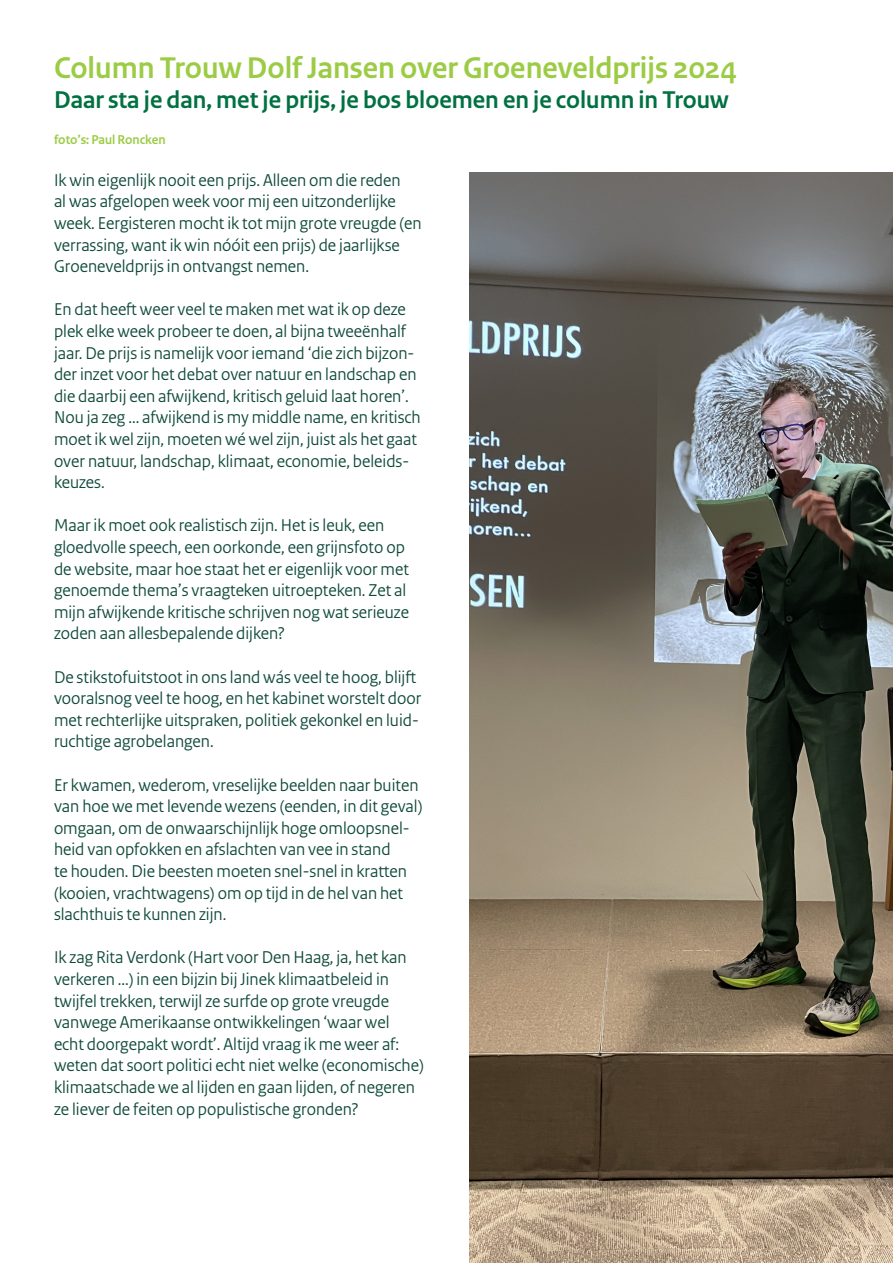
<style>
.page{position:relative;width:893px;height:1263px;background:#fff}
.page>*{position:absolute;margin:0;border:0;box-sizing:border-box;transform-origin:0 0}
.t1{font:700 31.5px "Rijksoverheid Sans Heading";color:#9ccc46}
.t2{font:700 25.5px "Rijksoverheid Sans Heading";color:#017142}
.t3{font:18px/21.6px "Rijksoverheid Sans Heading";color:#0e493a}
.t4{font:700 13.5px "Rijksoverheid Sans Heading";color:#9ccc46}
</style>
<div class="page">
<img style="left:469px;top:173px;width:424px;height:1090px">
<p class="t1" style="left:54px;top:50px;width:684px">Column Trouw Dolf Jansen over Groeneveldprijs 2024</p>
<p class="t2" style="left:54px;top:86px;width:676px">Daar sta je dan, met je prijs, je bos bloemen en je column in Trouw</p>
<p class="t4" style="left:54px;top:132px;width:113px">foto’s: Paul Roncken</p>
<p class="t3" style="left:54px;top:169px;width:369px">Ik win eigenlijk nooit een prijs. Alleen om die reden<br>al was afgelopen week voor mij een uitzonderlijke week. Eergisteren mocht ik tot mijn grote vreugde (en verrassing, want ik win nóóit een prijs) de jaarlijkse Groeneveldprijs in ontvangst nemen.</p>
<p class="t3" style="left:54px;top:299px;width:368px">En dat heeft weer veel te maken met wat ik op deze plek elke week probeer te doen, al bijna tweeënhalf jaar. De prijs is namelijk voor iemand ‘die zich bijzon&shy;der inzet voor het debat over natuur en landschap en die daarbij een afwijkend, kritisch geluid laat horen’.<br>Nou ja zeg … afwijkend is my middle name, en kritisch moet ik wel zijn, moeten wé wel zijn, juist als het gaat over natuur, landschap, klimaat, economie, beleids&shy;keuzes.</p>
<p class="t3" style="left:54px;top:515px;width:357px">Maar ik moet ook realistisch zijn. Het is leuk, een gloedvolle speech, een oorkonde, een grijnsfoto op de website, maar hoe staat het er eigenlijk voor met genoemde thema’s vraagteken uitroepteken. Zet al mijn afwijkende kritische schrijven nog wat serieuze zoden aan allesbepalende dijken?</p>
<p class="t3" style="left:54px;top:666px;width:369px">De stikstofuitstoot in ons land wás veel te hoog, blijft vooralsnog veel te hoog, en het kabinet worstelt door met rechterlijke uitspraken, politiek gekonkel en luid&shy;ruchtige agrobelangen.</p>
<p class="t3" style="left:54px;top:774px;width:370px">Er kwamen, wederom, vreselijke beelden naar buiten van hoe we met levende wezens (eenden, in dit geval) omgaan, om de onwaarschijnlijk hoge omloopsnel&shy;heid van opfokken en afslachten van vee in stand<br>te houden. Die beesten moeten snel-snel in kratten (kooien, vrachtwagens) om op tijd in de hel van het slachthuis te kunnen zijn.</p>
<p class="t3" style="left:54px;top:947px;width:371px">Ik zag Rita Verdonk (Hart voor Den Haag, ja, het kan verkeren …) in een bijzin bij Jinek klimaatbeleid in twijfel trekken, terwijl ze surfde op grote vreugde vanwege Amerikaanse ontwikkelingen ‘waar wel echt doorgepakt wordt’. Altijd vraag ik me weer af: weten dat soort politici echt niet welke (economische) klimaatschade we al lijden en gaan lijden, of negeren ze liever de feiten op populistische gronden?</p>
</div>
